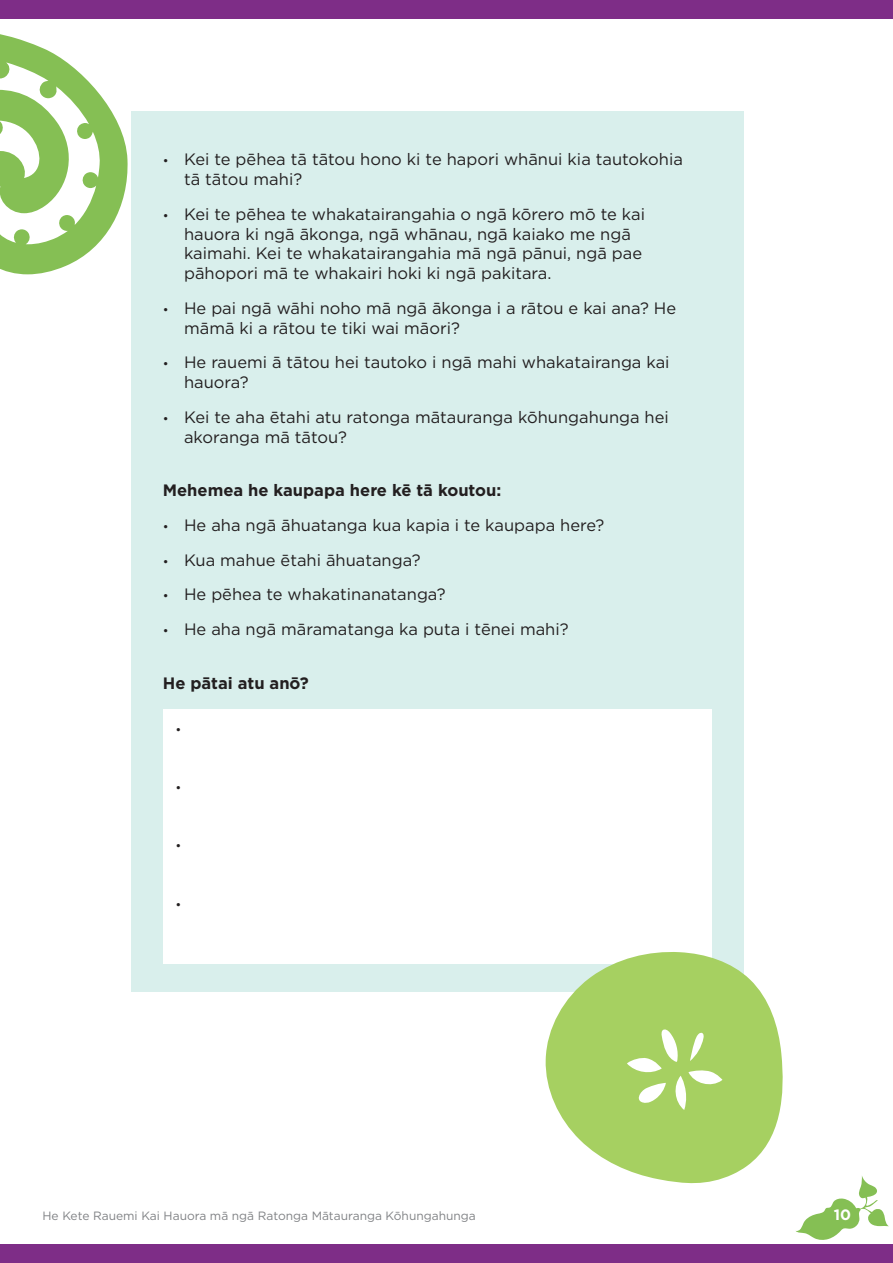
<style>
.page{position:relative;width:893px;height:1263px;background:#fff}
.page>*{position:absolute;margin:0;border:0;box-sizing:border-box;transform-origin:0 0}
.t1{font:16.5px/19.8px "Gotham";color:#231f20}
.Body_copy{font:700 16.5px "Gotham";color:#231f20}
.t2{font:700 15px "Gotham";color:#fff}
.t3{font:12.45px "Gotham";color:#231f20}
.t4{font:12px "Gotham";color:#808285}
.s1{font-size:12.45px}
</style>
<div class="page">
<svg style="left:796px;top:1176px;width:93px;height:64px"></svg>
<div style="left:0;top:1245px;width:893px;height:18px;background:#7e2d87"></div>
<div style="left:0;top:0;width:893px;height:18px;background:#7e2d87"></div>
<div style="left:132px;top:111px;width:612px;height:880px;background:#d9efec"></div>
<svg style="left:0;top:34px;width:128px;height:240px"></svg>
<div style="left:163px;top:709px;width:548px;height:254px;background:#fff"></div>
<svg style="left:545px;top:950px;width:238px;height:234px;fill:#a6d061"></svg>
<p class="t1" style="left:184px;top:149px;width:500px;text-indent:-21px"><span class="s1">•</span> Kei te pēhea tā tātou hono ki te hapori whānui kia tautokohia tā tātou mahi?</p>
<p class="t1" style="left:184px;top:204px;width:462px;text-indent:-21px"><span class="s1">•</span> Kei te pēhea te whakatairangahia o ngā kōrero mō te kai hauora ki ngā ākonga, ngā whānau, ngā kaiako me ngā kaimahi. Kei te whakatairangahia mā ngā pānui, ngā pae pāhopori mā te whakairi hoki ki ngā pakitara.</p>
<p class="t1" style="left:184px;top:298px;width:494px;text-indent:-21px"><span class="s1">•</span> He pai ngā wāhi noho mā ngā ākonga i a rātou e kai ana? He māmā ki a rātou te tiki wai māori?</p>
<p class="t1" style="left:184px;top:352px;width:487px;text-indent:-21px"><span class="s1">•</span> He rauemi ā tātou hei tautoko i ngā mahi whakatairanga kai hauora?</p>
<p class="t1" style="left:184px;top:407px;width:486px;text-indent:-21px"><span class="s1">•</span> Kei te aha ētahi atu ratonga mātauranga kōhungahunga hei akoranga mā tātou?</p>
<p class="Body_copy" style="left:163px;top:480px;width:340px">Mehemea he kaupapa here kē tā koutou:</p>
<p class="t1" style="left:163px;top:515px;width:443px"><span class="s1">•</span> He aha ngā āhuatanga kua kapia i te kaupapa here?</p>
<p class="t1" style="left:163px;top:550px;width:259px"><span class="s1">•</span> Kua mahue ētahi āhuatanga?</p>
<p class="t1" style="left:163px;top:584px;width:284px"><span class="s1">•</span> He pēhea te whakatinanatanga?</p>
<p class="t1" style="left:163px;top:619px;width:407px"><span class="s1">•</span> He aha ngā māramatanga ka puta i tēnei mahi?</p>
<p class="Body_copy" style="left:163px;top:672px;width:147px">He pātai atu anō?</p>
<p class="t3" style="left:176px;top:722px;width:7px">•</p>
<p class="t3" style="left:176px;top:780px;width:7px">•</p>
<p class="t3" style="left:176px;top:838px;width:7px">•</p>
<p class="t3" style="left:176px;top:896px;width:7px">•</p>
<p class="t4" style="left:43px;top:1207px;width:435px">He Kete Rauemi Kai Hauora mā ngā Ratonga Mātauranga Kōhungahunga</p>
<p class="t2" style="left:834px;top:1205px;width:19px">10</p>
</div>
